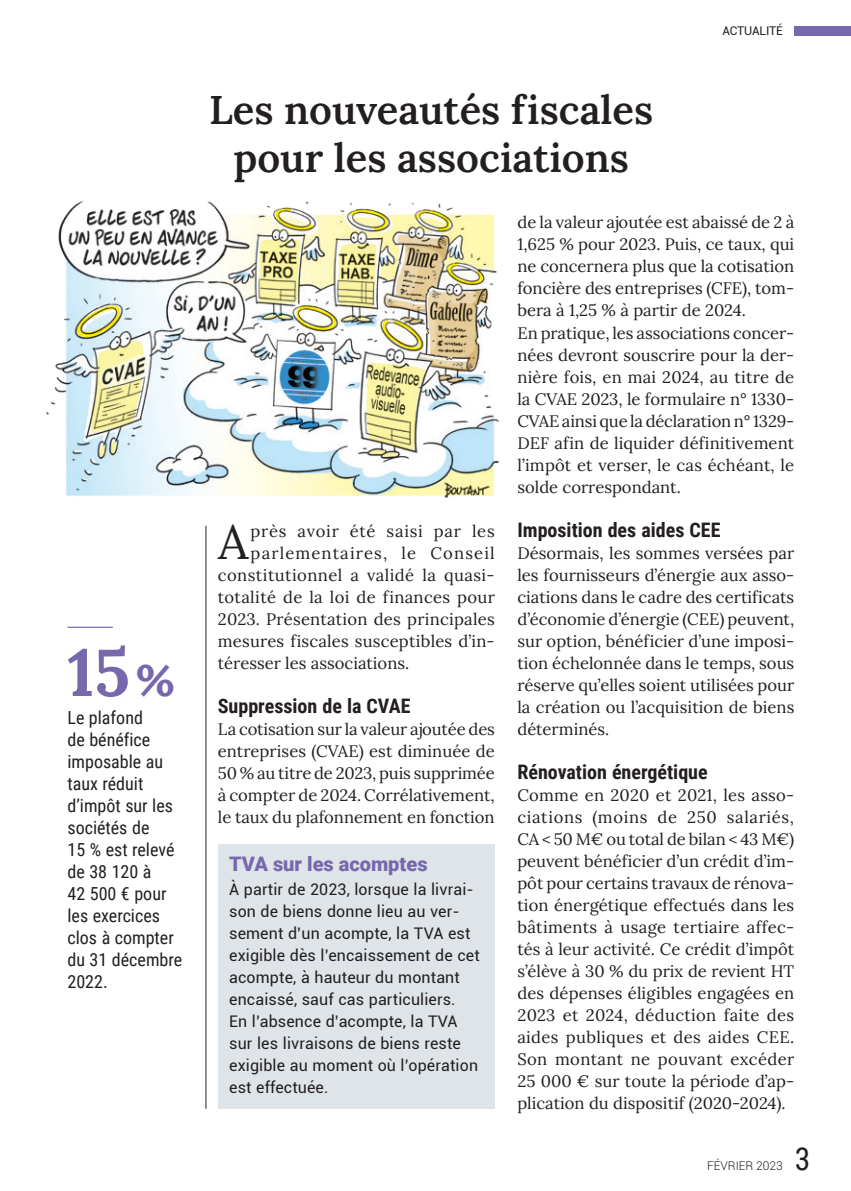
<style>
.page{position:relative;width:851px;height:1191px;background:#fff}
.page>*{position:absolute;margin:0;border:0;box-sizing:border-box;transform-origin:0 0}
.t1{font:700 66px "Lora";color:#7768ae}
.t2{font:48px "Lora";color:#231f20}
.t3{font:600 40px/48px "Lora";color:#231f20;text-align:center}
.t4{font:31.6px "Roboto Condensed";color:#231f20}
.t5{font:700 20px "Roboto Condensed";color:#231f20}
.t6{font:900 20px "Roboto";color:#7768ae}
.t7{font:18px/22px "Roboto Condensed";color:#231f20}
.t8{font:16.6px/22px "Lora";color:#231f20;text-align:justify}
.t9{font:16.6px "Lora";letter-spacing:.025em;color:#231f20}
.t10{font:16.6px "Lora";letter-spacing:.02em;color:#231f20}
.t11{font:16.6px "Lora";letter-spacing:.07em;color:#231f20}
.t12{font:16.6px "Lora";letter-spacing:.045em;color:#231f20}
.t13{font:16px/22px "Roboto";letter-spacing:.01em;color:#231f20}
.t14{font:300 12px "Roboto";color:#231f20}
.t15{font:12px "Roboto";letter-spacing:-.015em;color:#231f20}
.s1{font-size:44px}
</style>
<div class="page">
<div style="left:794px;top:26px;width:56px;height:9px;background:#7768ae"></div>
<div style="left:218px;top:844px;width:276px;height:264px;background:#dfe4e8"></div>
<hr style="left:205px;top:526px;width:1px;height:582px;background:#231f20">
<img style="left:46px;top:201px;width:453px;height:297px">
<hr style="left:67px;top:626px;width:46px;height:2px;background:#7768ae">
<h1 class="t1" style="left:67px;top:622px;width:109px">15<span class="s1">%</span></h1>
<p class="t7" style="left:67px;top:705px;width:116px">Le plafond<br>de bénéfice imposable au taux réduit d’impôt sur les sociétés de<br>15 % est relevé de 38 120 à<br>42 500 € pour les exercices clos à compter du 31 décembre<br>2022.</p>
<h3 class="t3" style="left:209px;top:84px;width:445px">Les nouveautés fiscales pour les associations</h3>
<p class="t15" style="left:722px;top:22px;width:62px">ACTUALITÉ</p>
<h2 class="t2" style="left:218px;top:505px;width:32px">A</h2>
<p class="t12" style="left:250px;top:518px;width:245px">près avoir été saisi par les</p>
<p class="t11" style="left:250px;top:540px;width:245px">parlementaires, le Conseil</p>
<p class="t9" style="left:218px;top:562px;width:278px">constitutionnel a validé la quasi-</p>
<p class="t10" style="left:218px;top:584px;width:278px">totalité de la loi de finances pour</p>
<p class="t8" style="left:218px;top:606px;width:278px">2023. Présentation des principales</p>
<p class="t8" style="left:218px;top:628px;width:278px">mesures fiscales susceptibles d’in-</p>
<p class="t8" style="left:218px;top:650px;width:193px">téresser les associations.</p>
<p class="t5" style="left:218px;top:691px;width:194px">Suppression de la CVAE</p>
<p class="t8" style="left:218px;top:716px;width:278px">La cotisation sur la valeur ajoutée des entreprises (CVAE) est diminuée de 50 % au titre de 2023, puis supprimée à compter de 2024. Corrélativement, le taux du plafonnement en fonction</p>
<p class="t6" style="left:229px;top:849px;width:200px">TVA sur les acomptes</p>
<p class="t13" style="left:229px;top:877px;width:252px">À partir de 2023, lorsque la livrai&shy;son de biens donne lieu au ver&shy;sement d’un acompte, la TVA est exigible dès l’encaissement de cet acompte, à hauteur du montant encaissé, sauf cas particuliers.<br>En l’absence d’acompte, la TVA sur les livraisons de biens reste exigible au moment où l’opération est effectuée.</p>
<p class="t8" style="left:517px;top:210px;width:278px;text-align:left">de la valeur ajoutée est abaissé de 2 à 1,625 % pour 2023. Puis, ce taux, qui ne concernera plus que la cotisation foncière des entreprises (CFE), tom&shy;bera à 1,25 % à partir de 2024.<br>En pratique, les associations concer&shy;nées devront souscrire pour la der&shy;nière fois, en mai 2024, au titre de la CVAE 2023, le formulaire n° 1330- CVAE ainsi que la déclaration n° 1329- DEF afin de liquider définitivement l’impôt et verser, le cas échéant, le solde correspondant.</p>
<p class="t5" style="left:517px;top:515px;width:205px">Imposition des aides CEE</p>
<p class="t8" style="left:517px;top:540px;width:278px">Désormais, les sommes versées par les fournisseurs d’énergie aux asso&shy;ciations dans le cadre des certificats d’économie d’énergie (CEE) peuvent, sur option, bénéficier d’une imposi&shy;tion échelonnée dans le temps, sous réserve qu’elles soient utilisées pour la création ou l’acquisition de biens déterminés.</p>
<p class="t5" style="left:517px;top:757px;width:192px">Rénovation énergétique</p>
<p class="t8" style="left:517px;top:782px;width:278px">Comme en 2020 et 2021, les asso&shy;ciations (moins de 250 salariés, CA &lt; 50 M€ ou total de bilan &lt; 43 M€) peuvent bénéficier d’un crédit d’im&shy;pôt pour certains travaux de rénova&shy;tion énergétique effectués dans les bâtiments à usage tertiaire affec&shy;tés à leur activité. Ce crédit d’impôt s’élève à 30 % du prix de revient HT des dépenses éligibles engagées en 2023 et 2024, déduction faite des aides publiques et des aides CEE.<br>Son montant ne pouvant excéder 25 000 € sur toute la période d’ap&shy;plication du dispositif (2020-2024).</p>
<p class="t14" style="left:707px;top:1157px;width:77px">FÉVRIER 2023</p>
<h3 class="t4" style="left:794px;top:1136px;width:17px">3</h3>
</div>
